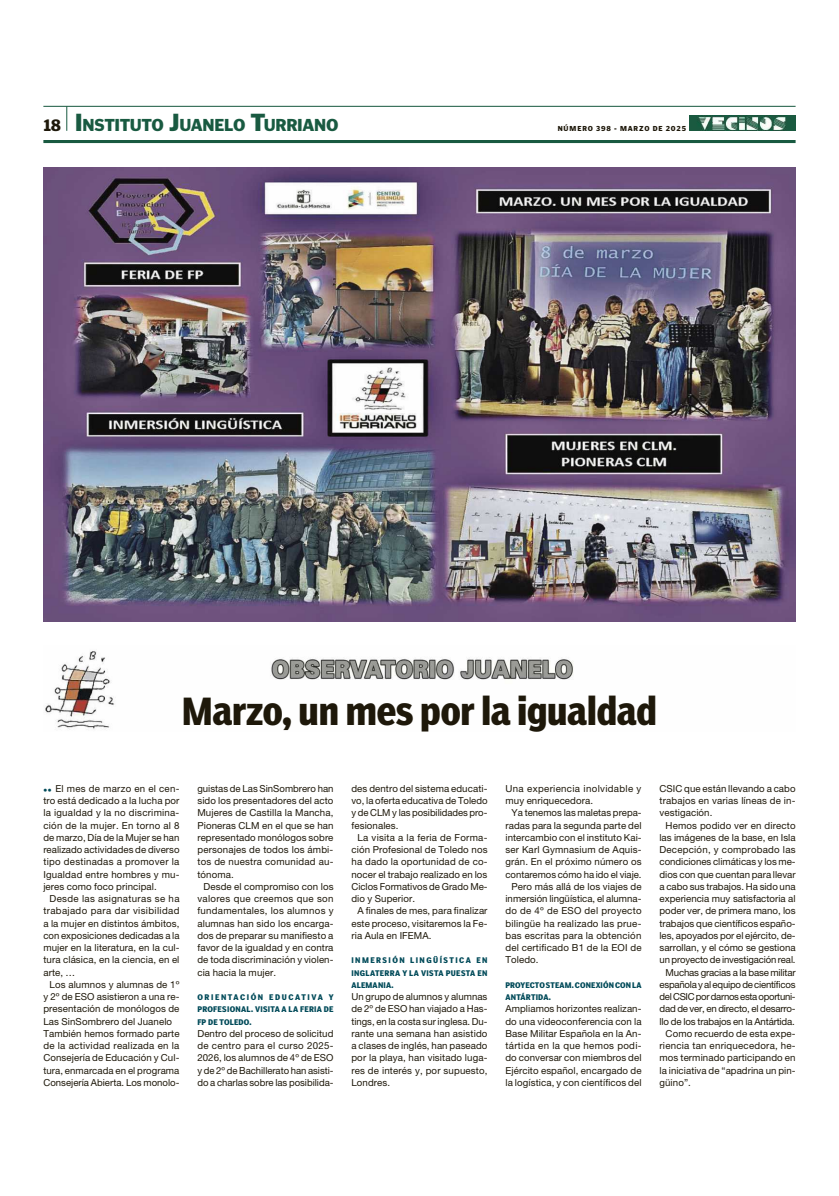
<style>
.page{position:relative;width:839px;height:1196px;background:#fff}
.page>*{position:absolute;margin:0;border:0;box-sizing:border-box;transform-origin:0 0}
.t1{font:700 condensed 36.8px "Poynter Agate Zero";letter-spacing:-.005em;color:#1e180a;scale:.94 1}
.t2{font:900 17.2px "Poynter Gothic Text";letter-spacing:-.02em;color:#195a41}
.t3{font:9.6px/12.2px "Helvetica Neue LT Std";letter-spacing:.01em;color:#1e180a;text-align:justify}
.t4{font:9.6px "Helvetica Neue LT Std";letter-spacing:-.02em;color:#1e180a}
.t5{font:9.6px/12.2px "Helvetica Neue LT Std";letter-spacing:.035em;color:#1e180a}
.t6{font:9.6px "Helvetica Neue LT Std";letter-spacing:-.015em;color:#1e180a}
.t7{font:9.6px "Helvetica Neue LT Std";letter-spacing:-.025em;color:#1e180a}
.t8{font:9.6px "Helvetica Neue LT Std";letter-spacing:-.03em;color:#1e180a}
.t9{font:700 condensed 7.6px/12.2px "Poynter Agate Zero";letter-spacing:.035em;color:#004a59;text-align:justify}
.t10{font:700 condensed 7.6px/12.2px "Poynter Agate Zero";letter-spacing:.015em;color:#004a59}
.t11{font:900 7.2px "Poynter Gothic Text";letter-spacing:.12em;color:#1e180a}
.s1{font-size:16.4px;color:#1e180a}
.s2{font-size:24.4px}
.s3{color:#004a59}
</style>
<div class="page">
<hr style="left:43px;top:106px;width:752px;height:1px;background:#195a41">
<hr style="left:43px;top:140px;width:752px;height:3px;background:#195a41">
<svg style="left:66px;top:106px;width:1px;height:25px"></svg>
<img style="left:689px;top:116px;width:106px;height:15px">
<img style="left:43px;top:168px;width:752px;height:453px">
<img style="left:45px;top:651px;width:529px;height:79px">
<h2 class="t2" style="left:43px;top:115px;width:297px"><span class="s1">18</span> <span class="s2">I</span>NSTITUTO <span class="s2">J</span>UANELO <span class="s2">T</span>URRIANO</h2>
<p class="t11" style="left:557px;top:124px;width:130px">NÚMERO 398 - MARZO DE 2025</p>
<h1 class="t1" style="left:182px;top:689px;width:507px">Marzo, un mes por la igualdad</h1>
<p class="t3" style="left:43px;top:782px;width:138px"><span class="s3">●</span> <span class="s3">●</span> El mes de marzo en el cen&shy;tro está dedicado a la lucha por la igualdad y la no discrimina&shy;ción de la mujer. En torno al 8 de marzo, Día de la Mujer se han realizado actividades de diverso tipo destinadas a promover la Igualdad entre hombres y mu&shy;jeres como foco principal.</p>
<p class="t3" style="left:43px;top:892px;width:138px;text-indent:6px">Desde las asignaturas se ha trabajado para dar visibilidad a la mujer en distintos ámbitos, con exposiciones dedicadas a la mujer en la literatura, en la cul&shy;tura clásica, en la ciencia, en el arte, …</p>
<p class="t3" style="left:43px;top:978px;width:138px;text-align:left;text-indent:6px">Los alumnos y alumnas de 1º y 2º de ESO asistieron a una re&shy;presentación de monólogos de<br>Las SinSombrero del Juanelo<br>También hemos formado parte de la actividad realizada en la<br>Consejería de Educación y Cul&shy;tura, enmarcada en el programa<br>Consejería Abierta. Los monolo-</p>
<p class="t3" style="left:197px;top:782px;width:138px">guistas de Las SinSombrero han sido los presentadores del acto Mujeres de Castilla la Mancha, Pioneras CLM en el que se han representado monólogos sobre personajes de todos los ámbi&shy;tos de nuestra comunidad au&shy;tónoma.</p>
<p class="t3" style="left:197px;top:880px;width:138px;text-indent:6px">Desde el compromiso con los valores que creemos que son fundamentales, los alumnos y alumnas han sido los encarga&shy;dos de preparar su manifiesto a favor de la igualdad y en contra de toda discriminación y violen&shy;cia hacia la mujer.</p>
<p class="t9" style="left:197px;top:991px;width:138px">ORIENTACIÓN EDUCATIVA Y PROFESIONAL. VISITA A LA FERIA DE FP DE TOLEDO.</p>
<p class="t3" style="left:197px;top:1027px;width:138px">Dentro del proceso de solicitud de centro para el curso 2025- 2026, los alumnos de 4º de ESO y de 2º de Bachillerato han asisti&shy;do a charlas sobre las posibilida-</p>
<p class="t3" style="left:351px;top:782px;width:138px">des dentro del sistema educati&shy;vo, la oferta educativa de Toledo y de CLM y las posibilidades pro&shy;fesionales.</p>
<p class="t3" style="left:351px;top:831px;width:138px;text-indent:6px">La visita a la feria de Forma&shy;ción Profesional de Toledo nos ha dado la oportunidad de co&shy;nocer el trabajo realizado en los Ciclos Formativos de Grado Me&shy;dio y Superior.</p>
<p class="t3" style="left:351px;top:904px;width:138px;text-indent:6px">A finales de mes, para finalizar este proceso, visitaremos la Fe&shy;ria Aula en IFEMA.</p>
<p class="t9" style="left:351px;top:954px;width:138px">INMERSIÓN LINGÜÍSTICA EN INGLATERRA Y LA VISTA PUESTA EN ALEMANIA.</p>
<p class="t3" style="left:351px;top:990px;width:138px">Un grupo de alumnos y alumnas de 2º de ESO han viajado a Has&shy;tings, en la costa sur inglesa. Du&shy;rante una semana han asistido a clases de inglés, han paseado por la playa, han visitado luga&shy;res de interés y, por supuesto, Londres.</p>
<p class="t5" style="left:505px;top:782px;width:137px">Una experiencia inolvidable y muy enriquecedora.</p>
<p class="t3" style="left:511px;top:807px;width:131px">Ya tenemos las maletas prepa-</p>
<p class="t3" style="left:505px;top:819px;width:138px">radas para la segunda parte del</p>
<p class="t3" style="left:505px;top:831px;width:138px">intercambio con el instituto Kai-</p>
<p class="t3" style="left:505px;top:843px;width:138px">ser Karl Gymnasium de Aquis-</p>
<p class="t3" style="left:505px;top:856px;width:138px">grán. En el próximo número os</p>
<p class="t3" style="left:505px;top:868px;width:138px">contaremos cómo ha ido el viaje.</p>
<p class="t3" style="left:511px;top:880px;width:131px">Pero más allá de los viajes de</p>
<p class="t3" style="left:505px;top:892px;width:138px">inmersión lingüística, el alumna-</p>
<p class="t3" style="left:505px;top:904px;width:138px">do de 4º de ESO del proyecto</p>
<p class="t3" style="left:505px;top:917px;width:137px">bilingüe ha realizado las prue-</p>
<p class="t3" style="left:505px;top:929px;width:137px">bas escritas para la obtención</p>
<p class="t3" style="left:505px;top:941px;width:138px">del certificado B1 de la EOI de</p>
<p class="t3" style="left:505px;top:953px;width:35px">Toledo.</p>
<p class="t10" style="left:505px;top:979px;width:138px">PROYECTO STEAM. CONEXIÓN CON LA<br>ANTÁRTIDA.</p>
<p class="t3" style="left:505px;top:1002px;width:138px">Ampliamos horizontes realizan&shy;do una videoconferencia con la Base Militar Española en la An&shy;tártida en la que hemos podi&shy;do conversar con miembros del Ejército español, encargado de la logística, y con científicos del</p>
<p class="t3" style="left:659px;top:782px;width:138px">CSIC que están llevando a cabo trabajos en varias líneas de in&shy;vestigación.</p>
<p class="t3" style="left:665px;top:819px;width:131px">Hemos podido ver en directo</p>
<p class="t3" style="left:659px;top:831px;width:138px">las imágenes de la base, en Isla</p>
<p class="t3" style="left:659px;top:843px;width:138px">Decepción, y comprobado las</p>
<p class="t3" style="left:659px;top:856px;width:138px">condiciones climáticas y los me-</p>
<p class="t3" style="left:659px;top:868px;width:138px">dios con que cuentan para llevar</p>
<p class="t3" style="left:659px;top:880px;width:137px">a cabo sus trabajos. Ha sido una</p>
<p class="t3" style="left:659px;top:892px;width:138px">experiencia muy satisfactoria al</p>
<p class="t3" style="left:659px;top:904px;width:137px">poder ver, de primera mano, los</p>
<p class="t3" style="left:659px;top:917px;width:138px">trabajos que científicos españo-</p>
<p class="t3" style="left:659px;top:929px;width:138px">les, apoyados por el ejército, de-</p>
<p class="t3" style="left:659px;top:941px;width:138px">sarrollan, y el cómo se gestiona</p>
<p class="t6" style="left:659px;top:954px;width:138px">un proyecto de investigación real.</p>
<p class="t4" style="left:665px;top:966px;width:131px">Muchas gracias a la base militar</p>
<p class="t7" style="left:659px;top:978px;width:138px">española y al equipo de científicos</p>
<p class="t8" style="left:659px;top:991px;width:138px">del CSIC por darnos esta oportuni-</p>
<p class="t4" style="left:659px;top:1003px;width:137px">dad de ver, en directo, el desarro-</p>
<p class="t4" style="left:659px;top:1015px;width:137px">llo de los trabajos en la Antártida.</p>
<p class="t3" style="left:665px;top:1027px;width:131px">Como recuerdo de esta expe-</p>
<p class="t3" style="left:659px;top:1039px;width:138px">riencia tan enriquecedora, he-</p>
<p class="t3" style="left:659px;top:1051px;width:137px">mos terminado participando en</p>
<p class="t3" style="left:659px;top:1064px;width:138px">la iniciativa de “apadrina un pin-</p>
<p class="t3" style="left:659px;top:1076px;width:33px">güino”.</p>
</div>
